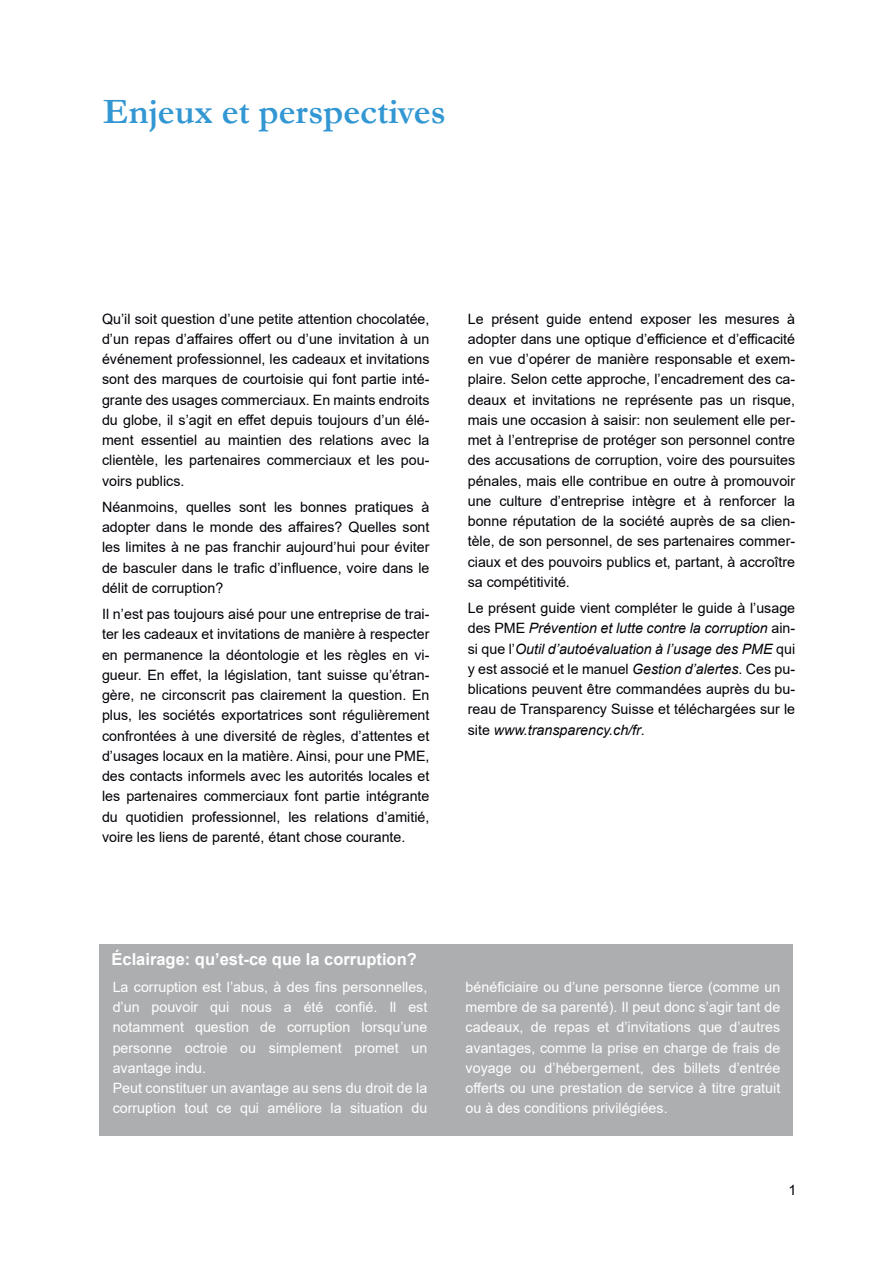
<style>
.page{position:relative;width:893px;height:1263px;background:#fff}
.page>*{position:absolute;margin:0;border:0;box-sizing:border-box;transform-origin:0 0}
.t1{font:700 36px "Garamond";color:#3297d3}
.t2{font:700 16.5px "Arial";color:#fff}
.t3{font:14.25px/20.2px "Arial";color:#000208;text-align:justify}
.t4{font:14.25px/20.2px "Arial";color:#fff}
.s1{font-style:italic}
</style>
<div class="page">
<div style="left:100px;top:944px;width:693px;height:191px;background:#adaeb0"></div>
<h1 class="t1" style="left:103px;top:99px;width:344px">Enjeux et perspectives</h1>
<p class="t3" style="left:102px;top:310px;width:329px">Qu’il soit question d’une petite attention chocolatée, d’un repas d’affaires offert ou d’une invitation à un événement professionnel, les cadeaux et invitations sont des marques de courtoisie qui font partie inté&shy;grante des usages commerciaux. En maints endroits du globe, il s’agit en effet depuis toujours d’un élé&shy;ment essentiel au maintien des relations avec la clientèle, les partenaires commerciaux et les pou&shy;voirs publics.</p>
<p class="t3" style="left:102px;top:498px;width:329px">Néanmoins, quelles sont les bonnes pratiques à adopter dans le monde des affaires? Quelles sont les limites à ne pas franchir aujourd’hui pour éviter de basculer dans le trafic d’influence, voire dans le délit de corruption?</p>
<p class="t3" style="left:102px;top:605px;width:329px">Il n’est pas toujours aisé pour une entreprise de trai&shy;ter les cadeaux et invitations de manière à respecter en permanence la déontologie et les règles en vi&shy;gueur. En effet, la législation, tant suisse qu’étran&shy;gère, ne circonscrit pas clairement la question. En plus, les sociétés exportatrices sont régulièrement confrontées à une diversité de règles, d’attentes et d’usages locaux en la matière. Ainsi, pour une PME, des contacts informels avec les autorités locales et les partenaires commerciaux font partie intégrante du quotidien professionnel, les relations d’amitié, voire les liens de parenté, étant chose courante.</p>
<p class="t3" style="left:468px;top:310px;width:329px">Le présent guide entend exposer les mesures à adopter dans une optique d’efficience et d’efficacité en vue d’opérer de manière responsable et exem&shy;plaire. Selon cette approche, l’encadrement des ca&shy;deaux et invitations ne représente pas un risque, mais une occasion à saisir: non seulement elle per&shy;met à l’entreprise de protéger son personnel contre des accusations de corruption, voire des poursuites pénales, mais elle contribue en outre à promouvoir une culture d’entreprise intègre et à renforcer la bonne réputation de la société auprès de sa clien&shy;tèle, de son personnel, de ses partenaires commer&shy;ciaux et des pouvoirs publics et, partant, à accroître sa compétitivité.</p>
<p class="t3" style="left:468px;top:599px;width:329px">Le présent guide vient compléter le guide à l’usage des PME <span class="s1">Prévention et lutte contre la corruption</span> ain&shy;si que l’<span class="s1">Outil d’autoévaluation à l’usage des PME</span> qui y est associé et le manuel <span class="s1">Gestion d’alertes</span>. Ces pu&shy;blications peuvent être commandées auprès du bu&shy;reau de Transparency Suisse et téléchargées sur le site <span class="s1">www.transparency.ch/fr</span>.</p>
<p class="t2" style="left:111px;top:953px;width:307px">Éclairage: qu’est-ce que la corruption?</p>
<p class="t4" style="left:113px;top:978px;width:316px">La corruption est l’abus, à des fins personnelles, d’un pouvoir qui nous a été confié. Il est notamment question de corruption lorsqu’une personne octroie ou simplement promet un avantage indu.<br>Peut constituer un avantage au sens du droit de la corruption tout ce qui améliore la situation du</p>
<p class="t4" style="left:466px;top:978px;width:316px;text-align:justify">bénéficiaire ou d’une personne tierce (comme un membre de sa parenté). Il peut donc s’agir tant de cadeaux, de repas et d’invitations que d’autres avantages, comme la prise en charge de frais de voyage ou d’hébergement, des billets d’entrée offerts ou une prestation de service à titre gratuit ou à des conditions privilégiées.</p>
<p class="t3" style="left:788px;top:1181px;width:9px">1</p>
</div>
